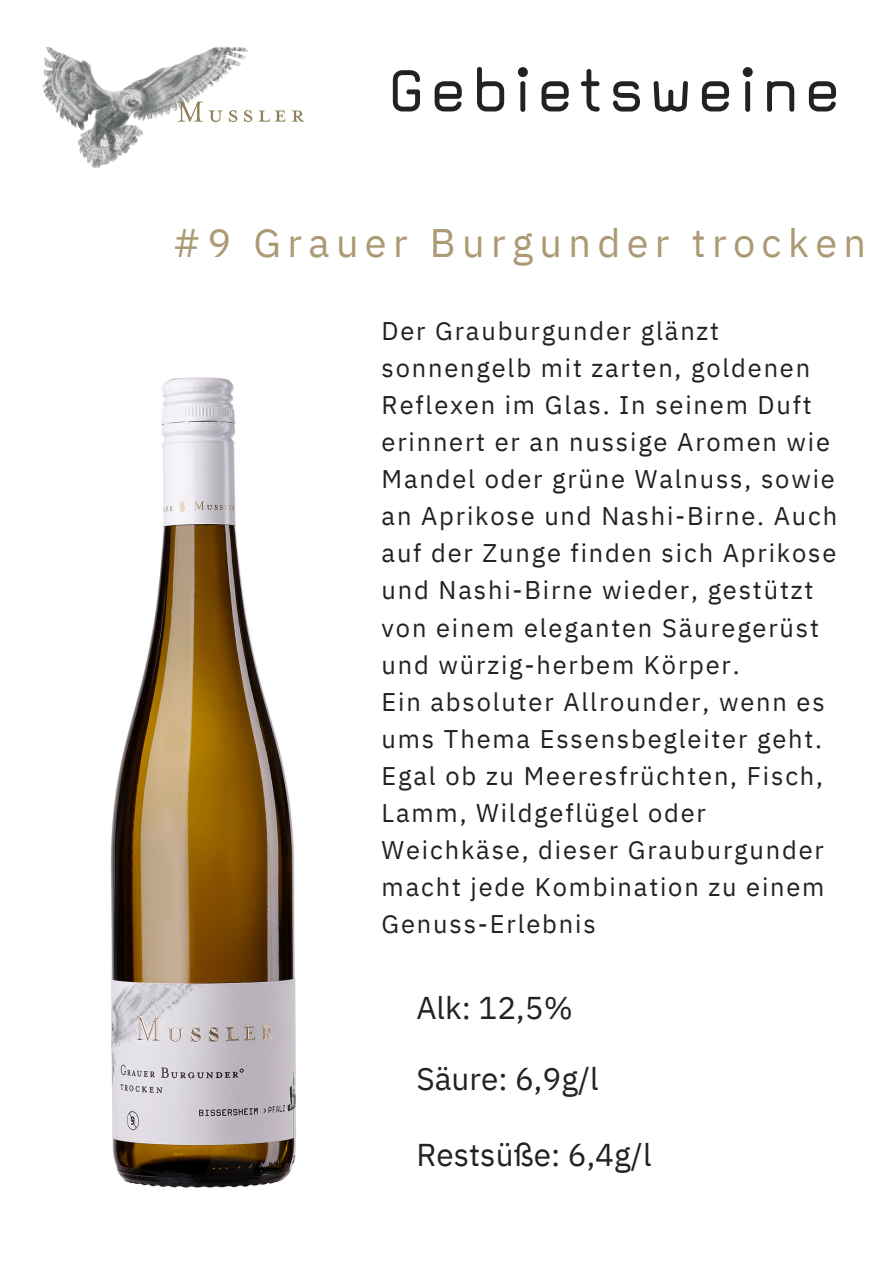
<style>
.page{position:relative;width:893px;height:1264px;background:#fff}
.page>*{position:absolute;margin:0;border:0;box-sizing:border-box;transform-origin:0 0}
.t1{font:39.75px "IBM Plex Sans";letter-spacing:.16em;color:#ab9a74}
.t2{font:31.5px "IBM Plex Sans";color:#222}
.t3{font:25.5px/37px "IBM Plex Sans";letter-spacing:.07em;color:#222}
</style>
<div class="page">
<img style="left:42px;top:47px;width:263px;height:121px">
<img style="left:110px;top:377px;width:186px;height:811px">
<svg style="left:393px;top:70px;width:27px;height:41px"></svg>
<svg style="left:434px;top:81px;width:27px;height:30px"></svg>
<svg style="left:477px;top:67px;width:27px;height:44px"></svg>
<svg style="left:518px;top:67px;width:10px;height:45px"></svg>
<svg style="left:541px;top:81px;width:27px;height:30px"></svg>
<svg style="left:581px;top:69px;width:18px;height:43px"></svg>
<svg style="left:613px;top:81px;width:27px;height:31px"></svg>
<svg style="left:653px;top:81px;width:35px;height:31px"></svg>
<svg style="left:701px;top:81px;width:28px;height:30px"></svg>
<svg style="left:742px;top:67px;width:10px;height:45px"></svg>
<svg style="left:767px;top:81px;width:27px;height:31px"></svg>
<svg style="left:808px;top:81px;width:27px;height:30px"></svg>
<h1 class="t1" style="left:173px;top:216px;width:694px">#9 Grauer Burgunder trocken</h1>
<p class="t3" style="left:381px;top:311px;width:457px">Der Grauburgunder glänzt sonnengelb mit zarten, goldenen<br>Reflexen im Glas. In seinem Duft erinnert er an nussige Aromen wie<br>Mandel oder grüne Walnuss, sowie an Aprikose und Nashi-Birne. Auch auf der Zunge finden sich Aprikose und Nashi-Birne wieder, gestützt von einem eleganten Säuregerüst und würzig-herbem Körper.<br>Ein absoluter Allrounder, wenn es ums Thema Essensbegleiter geht.<br>Egal ob zu Meeresfrüchten, Fisch,<br>Lamm, Wildgeflügel oder<br>Weichkäse, dieser Grauburgunder macht jede Kombination zu einem<br>Genuss-Erlebnis</p>
<p class="t2" style="left:416px;top:986px;width:158px">Alk: 12,5%</p>
<p class="t2" style="left:416px;top:1057px;width:184px">Säure: 6,9g/l</p>
<p class="t2" style="left:416px;top:1133px;width:237px">Restsüße: 6,4g/l</p>
</div>
